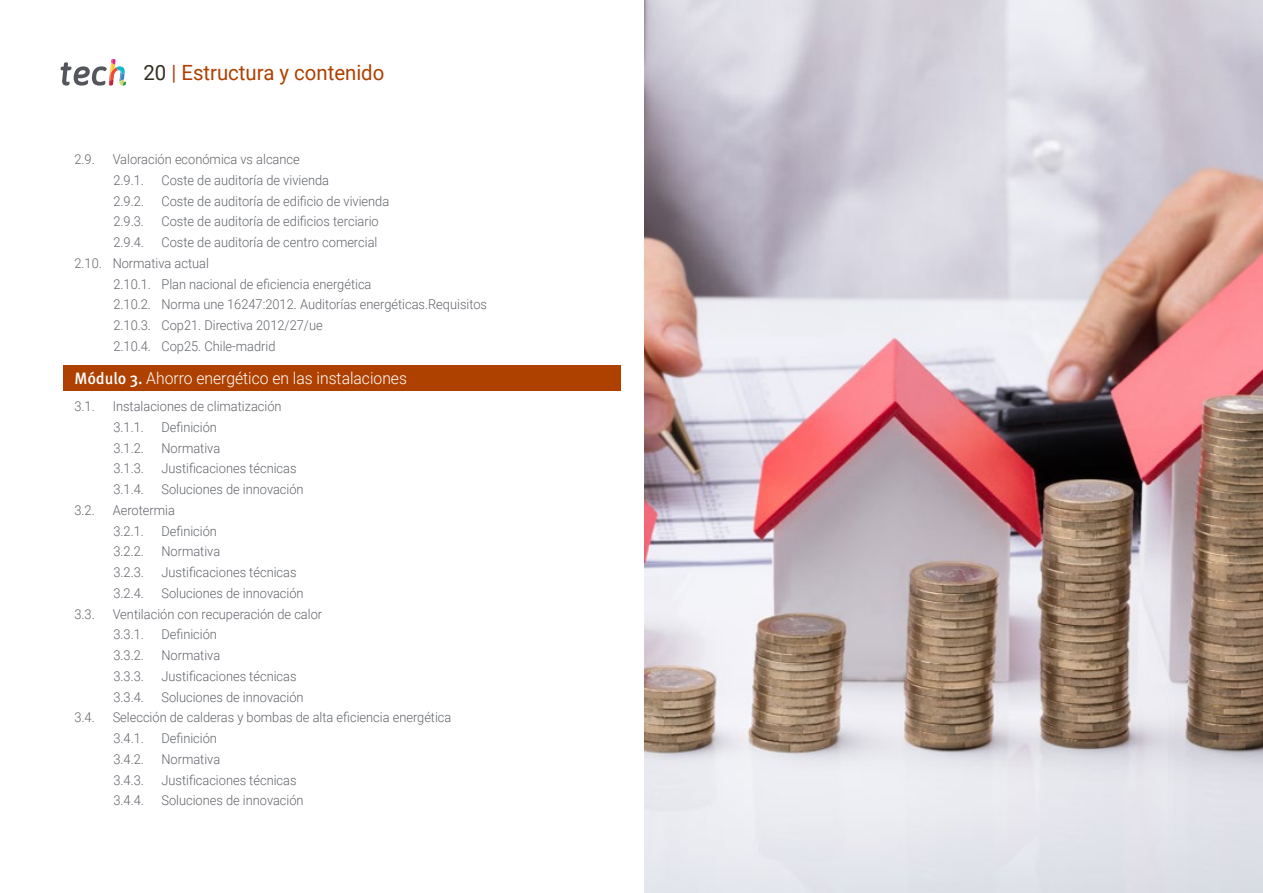
<style>
.page{position:relative;width:1263px;height:893px;background:#fff}
.page>*{position:absolute;margin:0;border:0;box-sizing:border-box;transform-origin:0 0}
.t1{font:21px "Roboto";color:#ae4000}
.t2{font:300 16.5px "Roboto";color:#fff;scale:.95 1}
.t3{font:300 13.5px/20.7px "Roboto";color:#61646a;scale:.95 1}
.s1{color:#312e20}
.s2{color:#b04117}
.s3{font-family:"Meta Pro";font-weight:500}
</style>
<div class="page">
<div style="left:63px;top:365px;width:558px;height:25px;background:#ae4000"></div>
<svg style="left:61px;top:59px;width:65px;height:27px"></svg>
<img style="left:644px;top:0;width:619px;height:893px">
<h1 class="t1" style="left:144px;top:57px;width:242px"><span class="s1">20</span> <span class="s2">|</span> Estructura y contenido</h1>
<p class="t3" style="left:74px;top:148px;width:23px">2.9.</p>
<p class="t3" style="left:113px;top:148px;width:198px">Valoración económica vs alcance<br>2.9.1.</p>
<p class="t3" style="left:161px;top:169px;width:178px">Coste de auditoría de vivienda</p>
<p class="t3" style="left:113px;top:190px;width:34px">2.9.2.</p>
<p class="t3" style="left:161px;top:190px;width:241px">Coste de auditoría de edificio de vivienda</p>
<p class="t3" style="left:113px;top:211px;width:34px">2.9.3.</p>
<p class="t3" style="left:161px;top:211px;width:230px">Coste de auditoría de edificios terciario</p>
<p class="t3" style="left:113px;top:231px;width:34px">2.9.4.</p>
<p class="t3" style="left:74px;top:231px;width:320px;text-indent:87px">Coste de auditoría de centro comercial<br>2.10. Normativa actual</p>
<p class="t3" style="left:113px;top:273px;width:395px">2.10.1. Plan nacional de eficiencia energética<br>2.10.2. Norma une 16247:2012. Auditorías energéticas.Requisitos 2.10.3. Cop21. Directiva 2012/27/ue<br>2.10.4. Cop25. Chile-madrid</p>
<p class="t2" style="left:74px;top:367px;width:352px"><span class="s3">Módulo 3.</span> Ahorro energético en las instalaciones</p>
<p class="t3" style="left:74px;top:395px;width:23px">3.1.</p>
<p class="t3" style="left:113px;top:395px;width:179px">Instalaciones de climatización<br>3.1.1.</p>
<p class="t3" style="left:161px;top:416px;width:60px">Definición</p>
<p class="t3" style="left:113px;top:437px;width:34px">3.1.2.</p>
<p class="t3" style="left:161px;top:437px;width:63px">Normativa</p>
<p class="t3" style="left:113px;top:458px;width:34px">3.1.3.</p>
<p class="t3" style="left:161px;top:458px;width:144px">Justificaciones técnicas</p>
<p class="t3" style="left:113px;top:478px;width:34px">3.1.4.</p>
<p class="t3" style="left:161px;top:478px;width:151px">Soluciones de innovación</p>
<p class="t3" style="left:74px;top:499px;width:23px">3.2.</p>
<p class="t3" style="left:113px;top:499px;width:67px">Aerotermia<br>3.2.1.</p>
<p class="t3" style="left:161px;top:520px;width:60px">Definición</p>
<p class="t3" style="left:113px;top:541px;width:34px">3.2.2.</p>
<p class="t3" style="left:161px;top:541px;width:63px">Normativa</p>
<p class="t3" style="left:113px;top:561px;width:34px">3.2.3.</p>
<p class="t3" style="left:161px;top:561px;width:144px">Justificaciones técnicas</p>
<p class="t3" style="left:113px;top:582px;width:34px">3.2.4.</p>
<p class="t3" style="left:161px;top:582px;width:151px">Soluciones de innovación</p>
<p class="t3" style="left:74px;top:603px;width:23px">3.3.</p>
<p class="t3" style="left:113px;top:603px;width:222px">Ventilación con recuperación de calor<br>3.3.1.</p>
<p class="t3" style="left:161px;top:624px;width:60px">Definición</p>
<p class="t3" style="left:113px;top:644px;width:34px">3.3.2.</p>
<p class="t3" style="left:161px;top:644px;width:63px">Normativa</p>
<p class="t3" style="left:113px;top:665px;width:34px">3.3.3.</p>
<p class="t3" style="left:161px;top:665px;width:144px">Justificaciones técnicas</p>
<p class="t3" style="left:113px;top:686px;width:34px">3.3.4.</p>
<p class="t3" style="left:161px;top:686px;width:151px">Soluciones de innovación</p>
<p class="t3" style="left:74px;top:707px;width:23px">3.4.</p>
<p class="t3" style="left:113px;top:707px;width:358px">Selección de calderas y bombas de alta eficiencia energética<br>3.4.1.</p>
<p class="t3" style="left:161px;top:727px;width:60px">Definición</p>
<p class="t3" style="left:113px;top:748px;width:34px">3.4.2.</p>
<p class="t3" style="left:161px;top:748px;width:63px">Normativa</p>
<p class="t3" style="left:113px;top:769px;width:34px">3.4.3.</p>
<p class="t3" style="left:161px;top:769px;width:144px">Justificaciones técnicas</p>
<p class="t3" style="left:113px;top:790px;width:34px">3.4.4.</p>
<p class="t3" style="left:161px;top:790px;width:151px">Soluciones de innovación</p>
</div>
